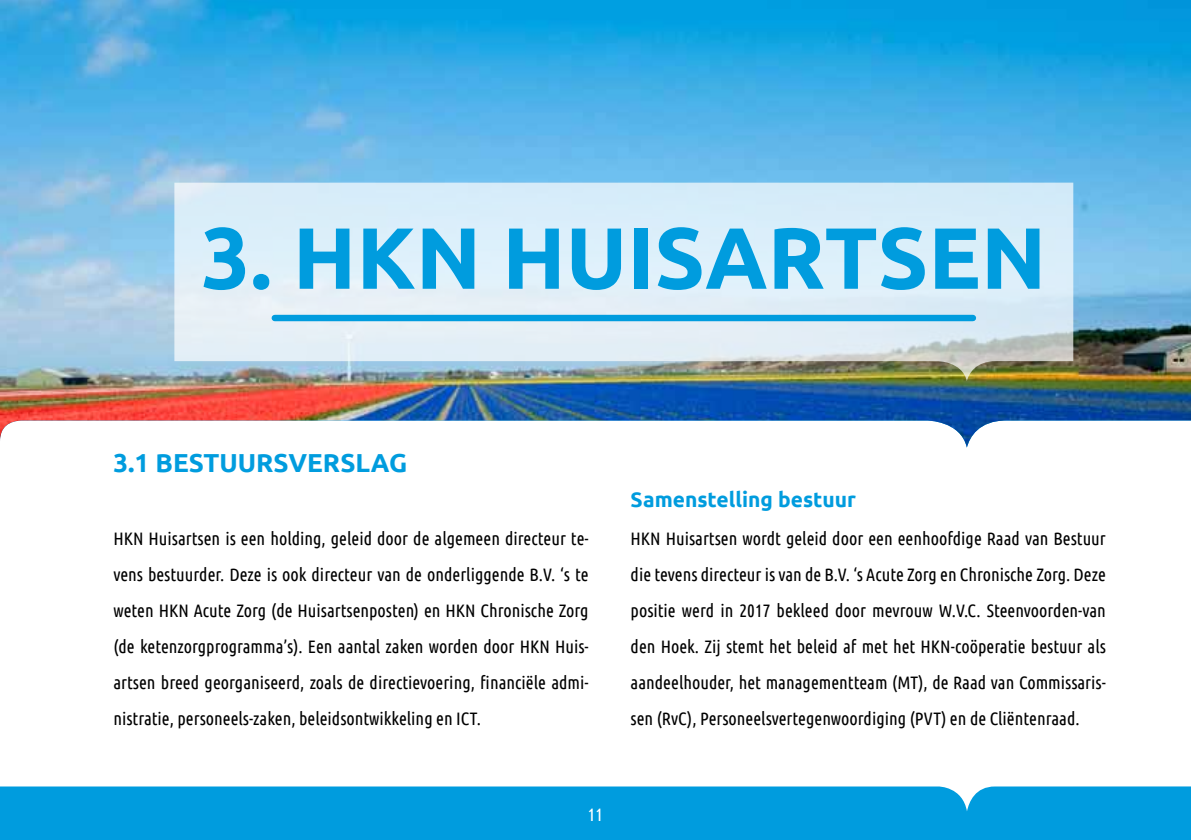
<style>
.page{position:relative;width:1191px;height:840px;background:#fff}
.page>*{position:absolute;margin:0;border:0;box-sizing:border-box;transform-origin:0 0}
.t1{font:700 86.8px "Ubuntu";color:#009cde}
.t2{font:700 26px "Ubuntu";color:#009cde}
.t3{font:700 21px "Ubuntu";color:#009cde}
.t4{font:18px/36px "Ubuntu Condensed";color:#000;text-align:justify}
.t5{font:18px "Ubuntu Condensed";color:#fff}
</style>
<div class="page">
<img style="left:0;top:0;width:1191px;height:448px">
<div style="left:0;top:786px;width:1191px;height:53px;background:#009cde"></div>
<svg style="left:174px;top:182px;width:899px;height:199px;background:#d4e4ea"></svg>
<div style="left:275px;top:314px;width:698px;height:7px;background:#009cde"></div>
<h1 class="t1" style="left:201px;top:205px;width:846px">3. HKN HUISARTSEN</h1>
<h2 class="t2" style="left:113px;top:446px;width:295px">3.1 BESTUURSVERSLAG</h2>
<p class="t4" style="left:113px;top:519px;width:477px">HKN Huisartsen is een holding, geleid door de algemeen directeur te&shy;vens bestuurder. Deze is ook directeur van de onderliggende B.V. ‘s te weten HKN Acute Zorg (de Huisartsenposten) en HKN Chronische Zorg (de ketenzorgprogramma’s). Een aantal zaken worden door HKN Huis&shy;artsen breed georganiseerd, zoals de directievoering, financiële admi&shy;nistratie, personeels-zaken, beleidsontwikkeling en ICT.</p>
<p class="t3" style="left:630px;top:486px;width:227px">Samenstelling bestuur</p>
<p class="t4" style="left:630px;top:519px;width:477px">HKN Huisartsen wordt geleid door een eenhoofdige Raad van Bestuur die tevens directeur is van de B.V. ‘s Acute Zorg en Chronische Zorg. Deze positie werd in 2017 bekleed door mevrouw W.V.C. Steenvoorden-van den Hoek. Zij stemt het beleid af met het HKN-coöperatie bestuur als aandeelhouder, het managementteam (MT), de Raad van Commissaris&shy;sen (RvC), Personeelsvertegenwoordiging (PVT) en de Cliëntenraad.</p>
<p class="t5" style="left:588px;top:802px;width:17px">11</p>
</div>
